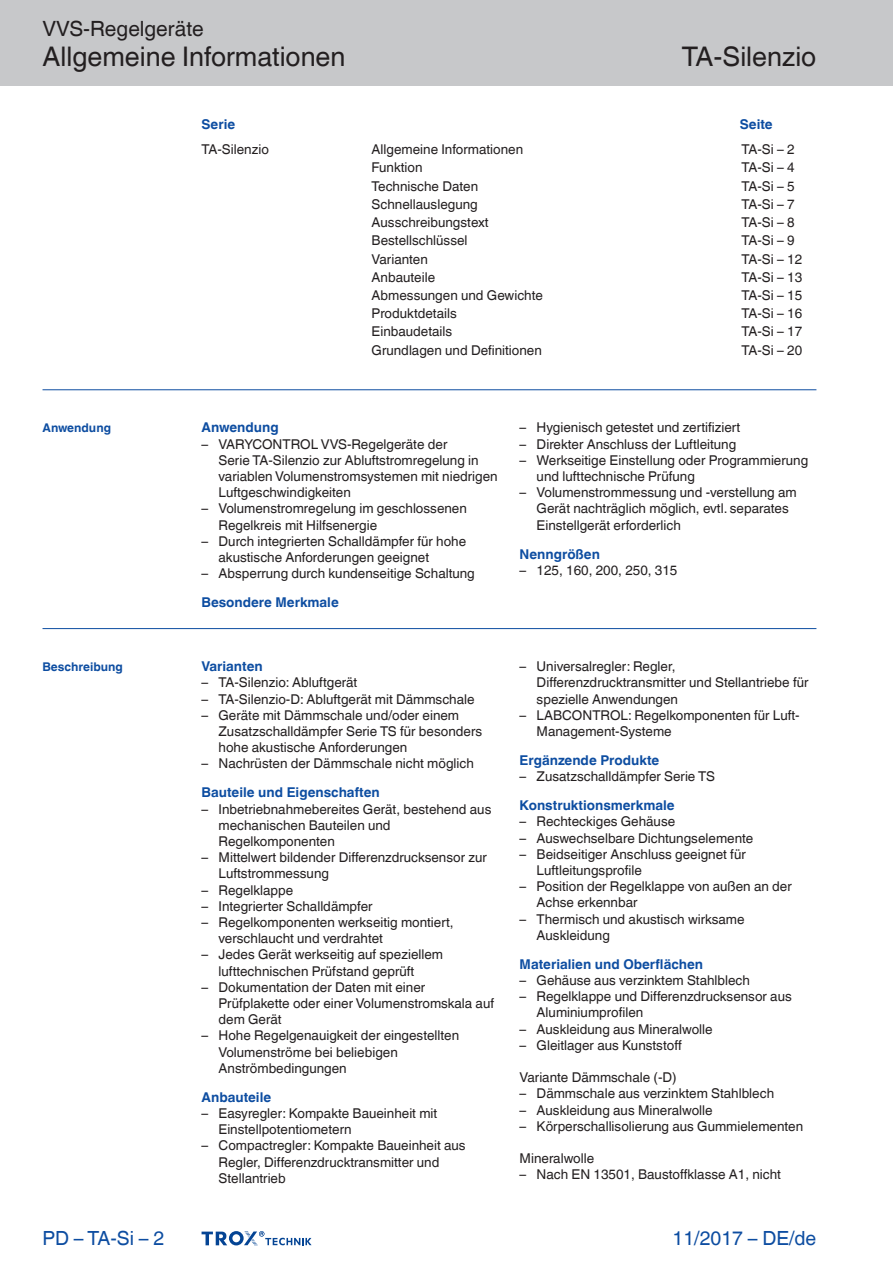
<style>
.page{position:relative;width:893px;height:1263px;background:#fff}
.page>*{position:absolute;margin:0;border:0;box-sizing:border-box;transform-origin:0 0}
.Navigation_2{font:27px "TROX Helvetica";color:#231f20}
.Navigation_3{font:27px "TROX Helvetica";color:#231f20}
.Navigation_1{font:21px "TROX Helvetica";color:#231f20}
.date{font:19.5px "TROX Helvetica";color:#0d4da1}
.pagina_li-re{font:19.5px "TROX Helvetica";color:#0d4da1}
.descr_txt_section_li{font:13.5px/16.2px "TROX Helvetica";color:#231f20}
.Standard_oben_links{font:13.5px "TROX Helvetica";color:#231f20}
.descr_txt_section_ti{font:700 13.5px "TROX Helvetica";color:#0d4da1}
.descr_txt_section_pa{font:13.5px "TROX Helvetica";color:#231f20}
.Standard_oben_links-2{font:700 13.5px "TROX Helvetica";color:#0d4da1}
.marg_title_blue{font:700 12px "TROX Helvetica";color:#0d4da1}
</style>
<div class="page">
<div style="left:0;top:0;width:893px;height:85px;background:#c7c8ca"></div>
<hr style="left:43px;top:389px;width:773px;height:1px;background:#0d4da1">
<hr style="left:43px;top:628px;width:773px;height:1px;background:#0d4da1">
<svg style="left:202px;top:1231px;width:110px;height:15px"></svg>
<p class="Navigation_1" style="left:43px;top:17px;width:163px">VVS-Regelgeräte</p>
<p class="Navigation_2" style="left:43px;top:41px;width:304px">Allgemeine Informationen</p>
<p class="Navigation_3" style="left:682px;top:41px;width:136px">TA-Silenzio</p>
<p class="Standard_oben_links-2" style="left:202px;top:116px;width:35px">Serie</p>
<p class="Standard_oben_links" style="left:202px;top:142px;width:69px">TA-Silenzio</p>
<p class="Standard_oben_links" style="left:372px;top:142px;width:153px">Allgemeine Informationen</p>
<p class="Standard_oben_links" style="left:742px;top:142px;width:55px">TA-Si – 2</p>
<p class="Standard_oben_links" style="left:372px;top:160px;width:52px">Funktion</p>
<p class="Standard_oben_links" style="left:742px;top:160px;width:55px">TA-Si – 4</p>
<p class="Standard_oben_links" style="left:372px;top:178px;width:108px">Technische Daten</p>
<p class="Standard_oben_links" style="left:742px;top:178px;width:55px">TA-Si – 5</p>
<p class="Standard_oben_links" style="left:372px;top:196px;width:108px">Schnellauslegung</p>
<p class="Standard_oben_links" style="left:742px;top:196px;width:55px">TA-Si – 7</p>
<p class="Standard_oben_links" style="left:372px;top:215px;width:118px">Ausschreibungstext</p>
<p class="Standard_oben_links" style="left:742px;top:215px;width:55px">TA-Si – 8</p>
<p class="Standard_oben_links" style="left:372px;top:233px;width:97px">Bestellschlüssel</p>
<p class="Standard_oben_links" style="left:742px;top:233px;width:55px">TA-Si – 9</p>
<p class="Standard_oben_links" style="left:372px;top:251px;width:58px">Varianten</p>
<p class="Standard_oben_links" style="left:742px;top:251px;width:62px">TA-Si – 12</p>
<p class="Standard_oben_links" style="left:372px;top:269px;width:65px">Anbauteile</p>
<p class="Standard_oben_links" style="left:742px;top:269px;width:62px">TA-Si – 13</p>
<p class="Standard_oben_links" style="left:372px;top:287px;width:173px">Abmessungen und Gewichte</p>
<p class="Standard_oben_links" style="left:742px;top:287px;width:62px">TA-Si – 15</p>
<p class="Standard_oben_links" style="left:372px;top:306px;width:87px">Produktdetails</p>
<p class="Standard_oben_links" style="left:742px;top:306px;width:62px">TA-Si – 16</p>
<p class="Standard_oben_links" style="left:372px;top:324px;width:82px">Einbaudetails</p>
<p class="Standard_oben_links" style="left:742px;top:324px;width:62px">TA-Si – 17</p>
<p class="Standard_oben_links" style="left:372px;top:342px;width:172px">Grundlagen und Definitionen</p>
<p class="Standard_oben_links" style="left:742px;top:342px;width:62px">TA-Si – 20</p>
<p class="Standard_oben_links-2" style="left:740px;top:116px;width:34px">Seite</p>
<p class="marg_title_blue" style="left:43px;top:421px;width:70px">Anwendung</p>
<p class="descr_txt_section_ti" style="left:202px;top:420px;width:79px">Anwendung</p>
<p class="descr_txt_section_li" style="left:219px;top:436px;width:281px;text-indent:-17px">– VARYCONTROL VVS-Regelgeräte der<br>Serie TA-Silenzio zur Abluftstromregelung in variablen Volumenstromsystemen mit niedrigen Luftgeschwindigkeiten</p>
<p class="descr_txt_section_li" style="left:219px;top:501px;width:250px;text-indent:-17px">– Volumenstromregelung im geschlossenen<br>Regelkreis mit Hilfsenergie</p>
<p class="descr_txt_section_li" style="left:219px;top:533px;width:249px;text-indent:-17px">– Durch integrierten Schalldämpfer für hohe akustische Anforderungen geeignet</p>
<p class="descr_txt_section_li" style="left:202px;top:565px;width:275px">– Absperrung durch kundenseitige Schaltung</p>
<p class="descr_txt_section_ti" style="left:202px;top:595px;width:139px">Besondere Merkmale</p>
<p class="descr_txt_section_li" style="left:520px;top:420px;width:222px">– Hygienisch getestet und zertifiziert</p>
<p class="descr_txt_section_li" style="left:520px;top:436px;width:218px">– Direkter Anschluss der Luftleitung</p>
<p class="descr_txt_section_li" style="left:537px;top:452px;width:273px;text-indent:-17px">– Werkseitige Einstellung oder Programmierung und lufttechnische Prüfung</p>
<p class="descr_txt_section_li" style="left:537px;top:484px;width:262px;text-indent:-17px">– Volumenstrommessung und -verstellung am<br>Gerät nachträglich möglich, evtl. separates<br>Einstellgerät erforderlich</p>
<p class="descr_txt_section_ti" style="left:520px;top:546px;width:82px">Nenngrößen</p>
<p class="descr_txt_section_li" style="left:520px;top:562px;width:159px">– 125, 160, 200, 250, 315</p>
<p class="marg_title_blue" style="left:43px;top:660px;width:82px">Beschreibung</p>
<p class="descr_txt_section_ti" style="left:202px;top:659px;width:63px">Varianten</p>
<p class="descr_txt_section_li" style="left:202px;top:675px;width:157px">– TA-Silenzio: Abluftgerät</p>
<p class="descr_txt_section_li" style="left:202px;top:691px;width:275px">– TA-Silenzio-D: Abluftgerät mit Dämmschale</p>
<p class="descr_txt_section_li" style="left:219px;top:707px;width:265px;text-indent:-17px">– Geräte mit Dämmschale und/oder einem<br>Zusatzschalldämpfer Serie TS für besonders hohe akustische Anforderungen</p>
<p class="descr_txt_section_li" style="left:202px;top:756px;width:274px">– Nachrüsten der Dämmschale nicht möglich</p>
<p class="descr_txt_section_ti" style="left:202px;top:785px;width:180px">Bauteile und Eigenschaften</p>
<p class="descr_txt_section_li" style="left:219px;top:801px;width:274px;text-indent:-17px">– Inbetriebnahmebereites Gerät, bestehend aus mechanischen Bauteilen und<br>Regelkomponenten</p>
<p class="descr_txt_section_li" style="left:219px;top:849px;width:270px;text-indent:-17px">– Mittelwert bildender Differenzdrucksensor zur<br>Luftstrommessung</p>
<p class="descr_txt_section_li" style="left:202px;top:882px;width:93px">– Regelklappe</p>
<p class="descr_txt_section_li" style="left:202px;top:898px;width:173px">– Integrierter Schalldämpfer</p>
<p class="descr_txt_section_li" style="left:219px;top:914px;width:236px;text-indent:-17px">– Regelkomponenten werkseitig montiert, verschlaucht und verdrahtet</p>
<p class="descr_txt_section_li" style="left:219px;top:947px;width:226px;text-indent:-17px">– Jedes Gerät werkseitig auf speziellem lufttechnischen Prüfstand geprüft</p>
<p class="descr_txt_section_li" style="left:219px;top:979px;width:277px;text-indent:-17px">– Dokumentation der Daten mit einer<br>Prüfplakette oder einer Volumenstromskala auf dem Gerät</p>
<p class="descr_txt_section_li" style="left:219px;top:1028px;width:242px;text-indent:-17px">– Hohe Regelgenauigkeit der eingestellten<br>Volumenströme bei beliebigen<br>Anströmbedingungen</p>
<p class="descr_txt_section_ti" style="left:202px;top:1089px;width:71px">Anbauteile</p>
<p class="descr_txt_section_li" style="left:219px;top:1105px;width:220px;text-indent:-17px">– Easyregler: Kompakte Baueinheit mit<br>Einstellpotentiometern</p>
<p class="descr_txt_section_li" style="left:219px;top:1138px;width:249px;text-indent:-17px">– Compactregler: Kompakte Baueinheit aus<br>Regler, Differenzdrucktransmitter und<br>Stellantrieb</p>
<p class="descr_txt_section_li" style="left:537px;top:658px;width:273px;text-indent:-17px">– Universalregler: Regler,<br>Differenzdrucktransmitter und Stellantriebe für spezielle Anwendungen</p>
<p class="descr_txt_section_li" style="left:537px;top:707px;width:262px;text-indent:-17px">– LABCONTROL: Regelkomponenten für Luft-<br>Management-Systeme</p>
<p class="descr_txt_section_ti" style="left:520px;top:752px;width:141px">Ergänzende Produkte</p>
<p class="descr_txt_section_li" style="left:520px;top:768px;width:197px">– Zusatzschalldämpfer Serie TS</p>
<p class="descr_txt_section_ti" style="left:520px;top:798px;width:157px">Konstruktionsmerkmale</p>
<p class="descr_txt_section_li" style="left:520px;top:814px;width:157px">– Rechteckiges Gehäuse</p>
<p class="descr_txt_section_li" style="left:520px;top:830px;width:235px">– Auswechselbare Dichtungselemente</p>
<p class="descr_txt_section_li" style="left:537px;top:846px;width:211px;text-indent:-17px">– Beidseitiger Anschluss geeignet für<br>Luftleitungsprofile</p>
<p class="descr_txt_section_li" style="left:537px;top:878px;width:257px;text-indent:-17px">– Position der Regelklappe von außen an der<br>Achse erkennbar</p>
<p class="descr_txt_section_li" style="left:537px;top:911px;width:209px;text-indent:-17px">– Thermisch und akustisch wirksame<br>Auskleidung</p>
<p class="descr_txt_section_ti" style="left:520px;top:956px;width:185px">Materialien und Oberflächen</p>
<p class="descr_txt_section_li" style="left:520px;top:972px;width:232px">– Gehäuse aus verzinktem Stahlblech</p>
<p class="descr_txt_section_li" style="left:537px;top:988px;width:257px;text-indent:-17px">– Regelklappe und Differenzdrucksensor aus<br>Aluminiumprofilen</p>
<p class="descr_txt_section_li" style="left:520px;top:1021px;width:194px">– Auskleidung aus Mineralwolle</p>
<p class="descr_txt_section_li" style="left:520px;top:1037px;width:164px">– Gleitlager aus Kunststoff</p>
<p class="descr_txt_section_pa" style="left:520px;top:1069px;width:159px">Variante Dämmschale (-D)</p>
<p class="descr_txt_section_li" style="left:520px;top:1085px;width:256px">– Dämmschale aus verzinktem Stahlblech</p>
<p class="descr_txt_section_li" style="left:520px;top:1102px;width:194px">– Auskleidung aus Mineralwolle</p>
<p class="descr_txt_section_li" style="left:520px;top:1118px;width:285px">– Körperschallisolierung aus Gummielementen</p>
<p class="descr_txt_section_pa" style="left:520px;top:1150px;width:76px">Mineralwolle</p>
<p class="descr_txt_section_li" style="left:520px;top:1166px;width:263px">– Nach EN 13501, Baustoffklasse A1, nicht</p>
<p class="pagina_li-re" style="left:43px;top:1227px;width:123px">PD – TA-Si – 2</p>
<p class="date" style="left:673px;top:1227px;width:145px">11/2017 – DE/de</p>
</div>
